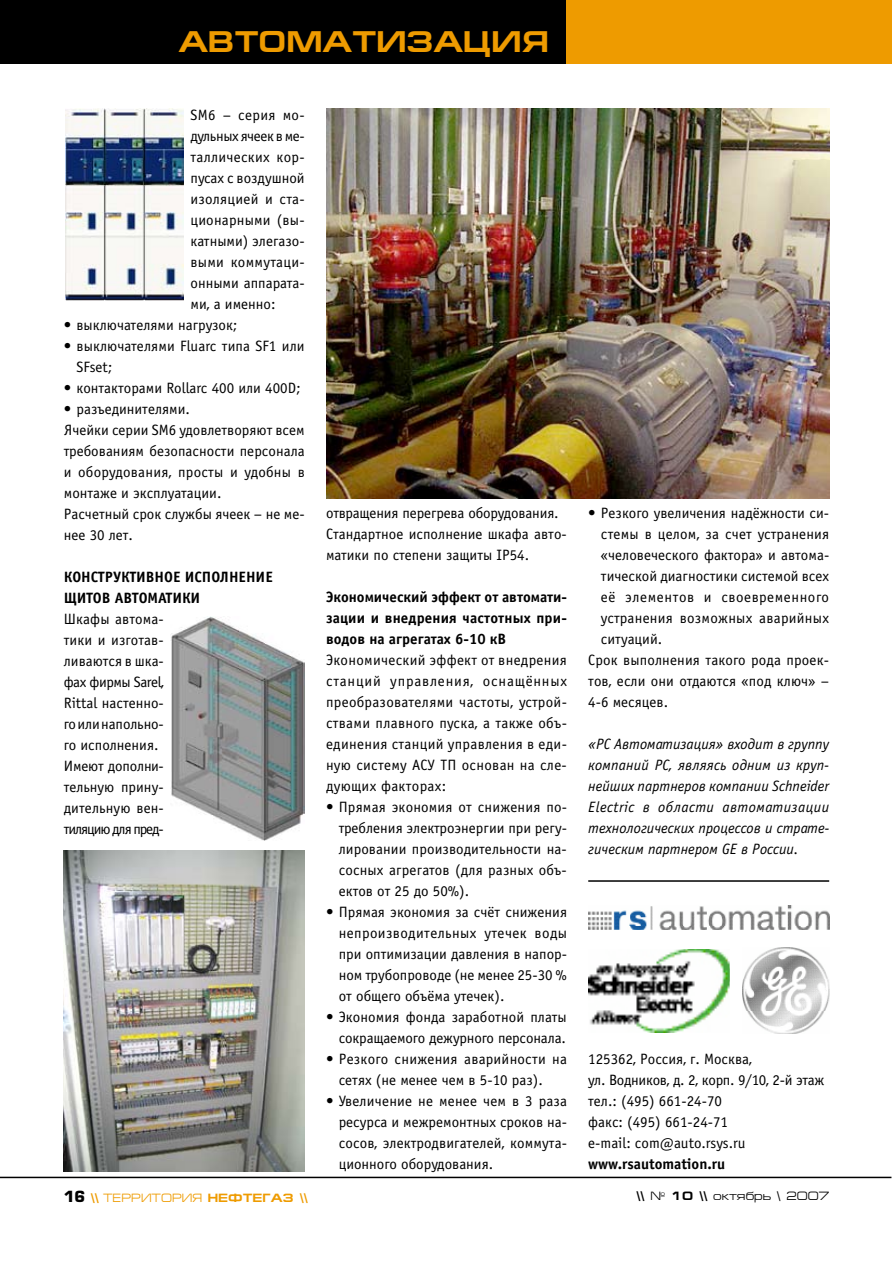
<style>
.page{position:relative;width:893px;height:1263px;background:#fff}
.page>*{position:absolute;margin:0;border:0;box-sizing:border-box;transform-origin:0 0}
.t1{font:700 30px "Europe Ext";color:#ee9b00}
.t2{font:15px/21px "Officina Sans C";color:#000}
.t3{font:italic 15px/21px "Officina Sans C";color:#000;text-align:justify}
.t4{font:700 15px/21px "Officina Sans C";color:#000;text-align:justify}
.t5{font:15px "Officina Sans C";letter-spacing:.02em;color:#000}
.t6{font:15px "Officina Sans C";letter-spacing:.04em;color:#000}
.t7{font:700 12px "Europe Ext";color:#ee9b00}
.t8{font:12px "Europe Ext";color:#000}
.s1{font-family:"Europe";font-size:15px;color:#000}
.s2{font-weight:400}
.s3{font-weight:700}
</style>
<div class="page">
<div style="left:0;top:0;width:891px;height:64px;background:#ee9b00"></div>
<div style="left:0;top:0;width:566px;height:64px;background:#000"></div>
<hr style="left:0;top:1177px;width:891px;height:1px;background:#000">
<hr style="left:588px;top:880px;width:241px;height:2px;background:#000">
<img style="left:742px;top:947px;width:87px;height:87px">
<img style="left:588px;top:949px;width:142px;height:83px">
<img style="left:588px;top:906px;width:241px;height:24px">
<img style="left:64px;top:850px;width:241px;height:321px">
<img style="left:65px;top:109px;width:118px;height:191px">
<img style="left:171px;top:617px;width:134px;height:224px">
<img style="left:326px;top:109px;width:503px;height:389px">
<h1 class="t1" style="left:178px;top:25px;width:372px">Автоматизация</h1>
<p class="t2" style="left:190px;top:105px;width:116px;text-align:justify">SM6 – серия мо&shy;дульных ячеек в ме&shy;таллических кор&shy;пусах с воздушной изоляцией и ста&shy;ционарными (вы&shy;катными) элегазо&shy;выми коммутаци&shy;онными аппарата&shy;ми, а именно:</p>
<p class="t2" style="left:64px;top:315px;width:175px">• выключателями нагрузок;</p>
<p class="t2" style="left:77px;top:336px;width:230px;text-indent:-13px">• выключателями Fluarc типа SF1 или<br>SFset;</p>
<p class="t2" style="left:64px;top:378px;width:238px">• контакторами Rollarc 400 или 400D;</p>
<p class="t2" style="left:64px;top:399px;width:243px">• разъединителями.<br>Ячейки серии SM6 удовлетворяют всем требованиям безопасности персонала и оборудования, просты и удобны в монтаже и эксплуатации.<br>Расчетный срок службы ячеек – не ме&shy;нее 30 лет.</p>
<p class="t4" style="left:64px;top:567px;width:18px">Констр</p>
<p class="t4" style="left:113px;top:567px;width:18px">уктивное</p>
<p class="t4" style="left:185px;top:567px;width:10px">исполнение</p>
<p class="t4" style="left:64px;top:588px;width:22px">щитов</p>
<p class="t4" style="left:115px;top:588px;width:10px">автоматики</p>
<p class="t2" style="left:64px;top:609px;width:102px">Шкафы автома&shy;тики и изготав&shy;ливаются в шка&shy;фах фирмы Sarel,<br>Rittal настенно&shy;го или напольно&shy;го исполнения.<br>Имеют дополни&shy;тельную прину&shy;дительную вен&shy;тиляцию для пред-</p>
<p class="t2" style="left:326px;top:503px;width:242px">отвращения перегрева оборудования.<br>Стандартное исполнение шкафа авто&shy;матики по степени защиты IP54.</p>
<p class="t4" style="left:326px;top:587px;width:242px">Экономический эффект от автомати&shy;зации и внедрения частотных при&shy;водов на агрегатах 6-10 кВ</p>
<p class="t2" style="left:326px;top:650px;width:243px;text-align:justify">Экономический эффект от внедрения станций управления, оснащённых преобразователями частоты, устрой&shy;ствами плавного пуска, а также объ&shy;единения станций управления в еди&shy;ную систему АСУ ТП основан на сле&shy;дующих факторах:</p>
<p class="t2" style="left:339px;top:797px;width:230px;text-align:justify;text-indent:-13px">• Прямая экономия от снижения по&shy;требления электроэнергии при регу&shy;лировании производительности на&shy;сосных агрегатов (для разных объ&shy;ектов от 25 до 50%).</p>
<p class="t2" style="left:339px;top:902px;width:230px;text-align:justify;text-indent:-13px">• Прямая экономия за счёт снижения непроизводительных утечек воды при оптимизации давления в напор&shy;ном трубопроводе (не менее 25-30 % от общего объёма утечек).</p>
<p class="t2" style="left:326px;top:1007px;width:242px;text-align:right">• Экономия фонда заработной платы сокращаемого дежурного персонала.</p>
<p class="t2" style="left:339px;top:1049px;width:230px;text-indent:-13px">• Резкого снижения аварийности на сетях (не менее чем в 5-10 раз).</p>
<p class="t2" style="left:339px;top:1091px;width:230px;text-align:justify;text-indent:-13px">• Увеличение не менее чем в 3 раза ресурса и межремонтных сроков на&shy;сосов, электродвигателей, коммута&shy;ционного оборудования.</p>
<p class="t2" style="left:588px;top:503px;width:242px">• Резкого увеличения надёжности си-</p>
<p class="t2" style="left:601px;top:524px;width:230px">стемы в целом, за счет устранения</p>
<p class="t2" style="left:601px;top:545px;width:230px">«человеческого фактора» и автома-</p>
<p class="t2" style="left:601px;top:566px;width:230px">тической диагностики системой всех</p>
<p class="t6" style="left:601px;top:589px;width:230px">её элементов и своевременного</p>
<p class="t5" style="left:601px;top:610px;width:230px">устранения возможных аварийных</p>
<p class="t2" style="left:601px;top:629px;width:63px">ситуаций.</p>
<p class="t2" style="left:588px;top:650px;width:242px">Срок выполнения такого рода проек-</p>
<p class="t2" style="left:588px;top:671px;width:242px">тов, если они отдаются «под ключ» –</p>
<p class="t2" style="left:588px;top:692px;width:81px">4-6 месяцев.</p>
<p class="t3" style="left:588px;top:734px;width:243px">«РС Автоматизация» входит в группу компаний РС, являясь одним из круп&shy;нейших партнеров компании Schneider Electric в области автоматизации технологических процессов и страте&shy;гическим партнером GE в России.</p>
<p class="t2" style="left:588px;top:1049px;width:238px">125362, Россия, г. Москва,<br>ул. Водников, д. 2, корп. 9/10, 2-й этаж тел.: (495) 661-24-70<br>факс: (495) 661-24-71<br>e-mail: com@auto.rsys.ru</p>
<p class="t4" style="left:588px;top:1154px;width:138px">www.rsautomation.ru</p>
<p class="t7" style="left:64px;top:1191px;width:246px"><span class="s1">16</span> \\ <span class="s2">ТЕРРИТОРИЯ</span> НЕФТЕГАЗ \\</p>
<p class="t8" style="left:637px;top:1189px;width:194px"><span class="s3">\\</span> № <span class="s3">10 \\</span> октябрь \ 2007</p>
</div>
